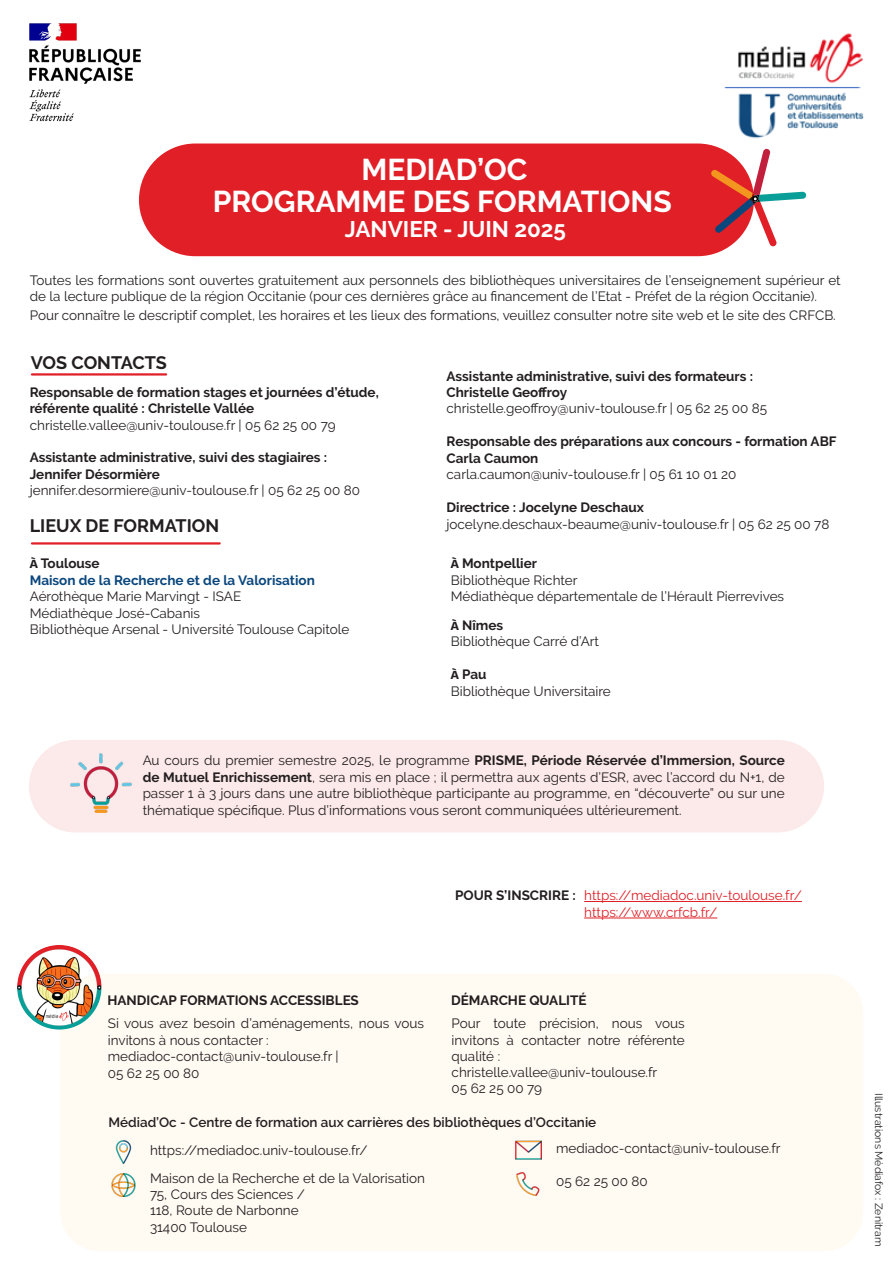
<style>
.page{position:relative;width:893px;height:1263px;background:#fff}
.page>*{position:absolute;margin:0;border:0;box-sizing:border-box;transform-origin:0 0}
.t1{font:700 30px "Raleway";color:#fff}
.t2{font:700 22.5px "Raleway";color:#fff}
.Titre{font:700 18px "Raleway";color:#231f20}
.paragraphe{font:13.5px/16.5px "Raleway";color:#231f20}
.paragraphe-2{font:700 13.5px "Raleway";color:#231f20}
.t3{font:600 13.5px "Raleway";color:#231f20}
.paragraphe-3{font:13.5px "Raleway";color:#e11f26}
.paragraphe-4{font:700 13.5px "Raleway";color:#0a477d}
.paragraphe-5{font:10.5px "Raleway";color:#231f20}
.s1{font-family:"Degular"}
.s2{font-weight:700}
</style>
<div class="page">
<div style="left:60px;top:974px;width:803px;height:277px;background:#fffaf2;border-radius:39px"></div>
<img style="left:29px;top:23px;width:112px;height:99px">
<div style="left:139px;top:144px;width:615px;height:112px;background:#e11f26;border-radius:56px"></div>
<svg style="left:711px;top:149px;width:95px;height:97px"></svg>
<hr style="left:32px;top:373px;width:134px;height:3px;background:#e11f26">
<img style="left:115px;top:1140px;width:17px;height:23px">
<img style="left:111px;top:1173px;width:25px;height:23px">
<img style="left:516px;top:1140px;width:25px;height:20px">
<img style="left:516px;top:1172px;width:24px;height:23px">
<img style="left:20px;top:961px;width:76px;height:65px">
<img style="left:17px;top:945px;width:85px;height:84px;border-radius:42px">
<hr style="left:32px;top:542px;width:188px;height:3px;background:#e11f26">
<hr style="left:584px;top:901px;width:218px;height:1px;background:#e11f26">
<hr style="left:584px;top:918px;width:133px;height:1px;background:#e11f26">
<div style="left:29px;top:740px;width:795px;height:92px;background:#fce9e9;border-radius:46px"></div>
<img style="left:70px;top:754px;width:62px;height:58px">
<img style="left:724px;top:33px;width:140px;height:106px">
<p class="t1" style="left:361px;top:152px;width:167px">MEDIAD’OC</p>
<p class="t1" style="left:213px;top:184px;width:461px">PROGRAMME DES FORMATIONS</p>
<p class="t2" style="left:345px;top:216px;width:223px">JANVIER - JUIN 2025</p>
<p class="paragraphe" style="left:30px;top:272px;width:812px">Toutes les formations sont ouvertes gratuitement aux personnels des bibliothèques universitaires de l’enseignement supérieur et de la lecture publique de la région Occitanie (pour ces dernières grâce au financement de l’Etat - Préfet de la région Occitanie).</p>
<p class="paragraphe" style="left:30px;top:307px;width:808px">Pour connaître le descriptif complet, les horaires et les lieux des formations, veuillez consulter notre site web et le site des CRFCB.</p>
<p class="Titre" style="left:31px;top:352px;width:138px">VOS CONTACTS</p>
<p class="paragraphe-2" style="left:30px;top:384px;width:351px">Responsable de formation stages et journées d’étude,</p>
<p class="paragraphe-2" style="left:30px;top:401px;width:226px">référente qualité : Christelle Vallée</p>
<p class="paragraphe" style="left:30px;top:417px;width:307px">christelle.vallee@univ-toulouse.fr | 05 62 25 00 79</p>
<p class="paragraphe-2" style="left:30px;top:450px;width:299px">Assistante administrative, suivi des stagiaires :</p>
<p class="paragraphe-2" style="left:30px;top:466px;width:132px">Jennifer Désormière</p>
<p class="paragraphe" style="left:30px;top:482px;width:332px">jennifer.desormiere@univ-toulouse.fr | 05 62 25 00 80</p>
<p class="Titre" style="left:30px;top:515px;width:191px">LIEUX DE FORMATION</p>
<p class="paragraphe-2" style="left:30px;top:556px;width:71px"><span class="s1">À</span> Toulouse</p>
<p class="paragraphe-4" style="left:30px;top:572px;width:287px">Maison de la Recherche et de la Valorisation</p>
<p class="paragraphe" style="left:30px;top:588px;width:213px">Aérothèque Marie Marvingt - ISAE</p>
<p class="paragraphe" style="left:30px;top:605px;width:172px">Médiathèque José-Cabanis</p>
<p class="paragraphe" style="left:30px;top:621px;width:321px">Bibliothèque Arsenal - Université Toulouse Capitole</p>
<p class="paragraphe-2" style="left:447px;top:368px;width:308px">Assistante administrative, suivi des formateurs :</p>
<p class="paragraphe-2" style="left:447px;top:385px;width:122px">Christelle Geoffroy</p>
<p class="paragraphe" style="left:447px;top:400px;width:322px">christelle.geoffroy@univ-toulouse.fr | 05 62 25 00 85</p>
<p class="paragraphe-2" style="left:447px;top:434px;width:391px">Responsable des préparations aux concours - formation ABF</p>
<p class="paragraphe-2" style="left:447px;top:450px;width:93px">Carla Caumon</p>
<p class="paragraphe" style="left:447px;top:466px;width:291px">carla.caumon@univ-toulouse.fr | 05 61 10 01 20</p>
<p class="paragraphe-2" style="left:447px;top:500px;width:199px">Directrice : Jocelyne Deschaux</p>
<p class="paragraphe" style="left:447px;top:516px;width:384px">jocelyne.deschaux-beaume@univ-toulouse.fr | 05 62 25 00 78</p>
<p class="paragraphe-2" style="left:451px;top:556px;width:88px"><span class="s1">À</span> Montpellier</p>
<p class="paragraphe" style="left:451px;top:572px;width:128px">Bibliothèque Richter</p>
<p class="paragraphe" style="left:451px;top:588px;width:335px">Médiathèque départementale de l’Hérault Pierrevives</p>
<p class="paragraphe-2" style="left:451px;top:617px;width:54px"><span class="s1">À</span> Nîmes</p>
<p class="paragraphe" style="left:451px;top:633px;width:150px">Bibliothèque Carré d’Art</p>
<p class="paragraphe-2" style="left:451px;top:667px;width:37px"><span class="s1">À</span> Pau</p>
<p class="paragraphe" style="left:451px;top:683px;width:162px">Bibliothèque Universitaire</p>
<p class="paragraphe" style="left:143px;top:752px;width:644px;text-align:justify">Au cours du premier semestre 2025, le programme <span class="s2">PRISME, Période Réservée d’Immersion, Source de Mutuel Enrichissement</span>, sera mis en place ; il permettra aux agents d’ESR, avec l’accord du N+1, de passer 1 à 3 jours dans une autre bibliothèque participante au programme, en “découverte” ou sur une thématique spécifique. Plus d’informations vous seront communiquées ultérieurement.</p>
<p class="paragraphe-2" style="left:455px;top:888px;width:122px">POUR S’INSCRIRE :</p>
<p class="paragraphe-3" style="left:584px;top:888px;width:219px">https://mediadoc.univ-toulouse.fr/</p>
<p class="paragraphe-3" style="left:584px;top:904px;width:135px">https://www.crfcb.fr/</p>
<p class="paragraphe-2" style="left:107px;top:993px;width:253px">HANDICAP FORMATIONS ACCESSIBLES</p>
<p class="paragraphe" style="left:108px;top:1015px;width:318px">Si vous avez besoin d’aménagements, nous vous invitons à nous contacter :</p>
<p class="paragraphe" style="left:108px;top:1048px;width:232px">mediadoc-contact@univ-toulouse.fr |</p>
<p class="paragraphe" style="left:108px;top:1064px;width:93px">05 62 25 00 80</p>
<p class="paragraphe-2" style="left:451px;top:993px;width:137px">DÉMARCHE QUALITÉ</p>
<p class="paragraphe" style="left:452px;top:1015px;width:234px;text-align:justify">Pour toute précision, nous vous invitons à contacter notre référente qualité :</p>
<p class="paragraphe" style="left:452px;top:1064px;width:207px">christelle.vallee@univ-toulouse.fr</p>
<p class="paragraphe" style="left:452px;top:1080px;width:92px">05 62 25 00 79</p>
<p class="t3" style="left:109px;top:1114px;width:489px">Médiad’Oc - Centre de formation aux carrières des bibliothèques d’Occitanie</p>
<p class="paragraphe" style="left:150px;top:1141px;width:219px">https://mediadoc.univ-toulouse.fr/</p>
<p class="paragraphe" style="left:556px;top:1139px;width:226px">mediadoc-contact@univ-toulouse.fr</p>
<p class="paragraphe" style="left:556px;top:1173px;width:93px">05 62 25 00 80</p>
<p class="paragraphe" style="left:150px;top:1170px;width:277px">Maison de la Recherche et de la Valorisation</p>
<p class="paragraphe" style="left:150px;top:1186px;width:156px">75, Cours des Sciences /</p>
<p class="paragraphe" style="left:150px;top:1202px;width:150px">118, Route de Narbonne</p>
<p class="paragraphe" style="left:150px;top:1218px;width:98px">31400 Toulouse</p>
<p class="paragraphe-5" style="left:885px;top:1093px;width:155px;rotate:90deg">Illustrations Médiafox : Zenitram</p>
</div>
